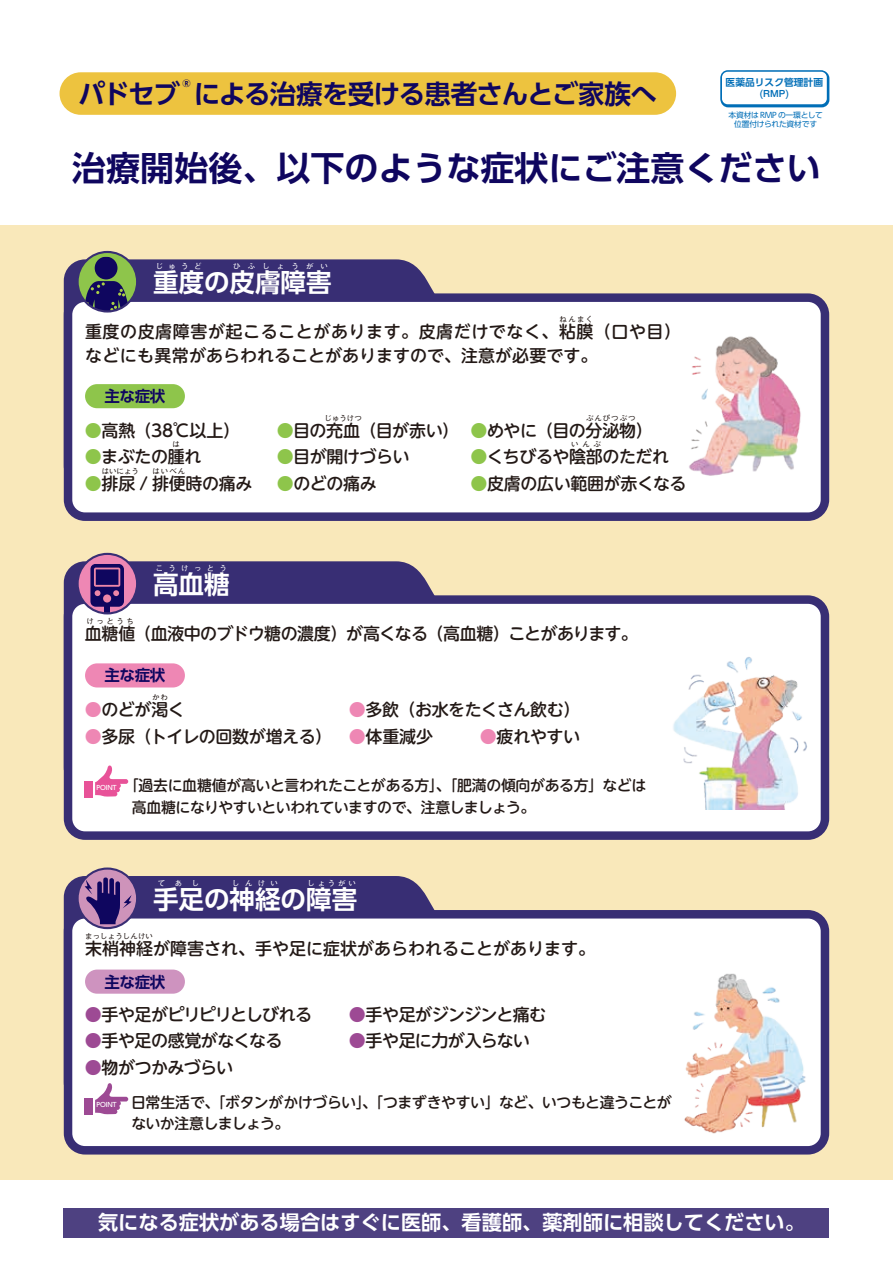
<style>
.page{position:relative;width:893px;height:1263px;background:#fff}
.page>*{position:absolute;margin:0;border:0;box-sizing:border-box;transform-origin:0 0}
.t1{font:700 34.05px "UD Shin Go Pro De";color:#0f065f}
.t2{font:700 26.55px "UD Shin Go Pro De";letter-spacing:-.035em;color:#0f065f}
.t3{font:700 25.5px "UD Shin Go Pro De";color:#fff}
.t4{font:700 20.25px "UD Shin Go Pro De";color:#fff}
.t5{font:500 16.95px "UD Shin M Go Pro";letter-spacing:-.02em;color:#231916}
.t6{font:500 16.95px "UD Shin M Go Pro";color:#231916}
.t7{font:500 16.95px "UD Shin M Go Pro";letter-spacing:-.04em;color:#231916}
.t8{font:500 16.95px "UD Shin M Go Pro";letter-spacing:.035em;color:#231916}
.t9{font:500 16.95px "UD Shin M Go Pro";letter-spacing:-.045em;color:#231916}
.t10{font:700 15.45px "UD Shin Go Pro De";letter-spacing:-.02em;color:#0f065f}
.t11{font:500 14.85px/21.3px "UD Shin M Go Pro";letter-spacing:-.025em;color:#231916}
.t12{font:700 9.75px "UD Shin Go Pro De";color:#006eb7}
.t13{font:500 9.75px "Helvetica Neue";color:#006eb7}
.t14{font:700 9.3px "UD Shin Go Pro De";color:#0f065f}
.t15{font:7.8px/9px "UD Shin Go Pro";letter-spacing:-.035em;color:#006eb7;text-align:center}
.t16{font:500 7.5px "Gothic BBB Pro";letter-spacing:.125em;color:#231916}
.t17{font:500 7.5px "Gothic BBB Pr 6 N";letter-spacing:.715em;color:#fff}
.t18{font:500 7.5px "Gothic BBB Pro";letter-spacing:.015em;color:#231916}
.t19{font:500 7.5px "Gothic BBB Pr 6 N";letter-spacing:.96em;color:#fff}
.t20{font:500 6.45px "UD Shin Go Pro";letter-spacing:-.03em;color:#fff}
.s1{font-family:"UD Shin Go Pro"}
.s2{color:#8ec54b}
.s3{color:#ee87b4}
.s4{color:#9d4a94}
</style>
<div class="page">
<div style="left:0;top:225px;width:893px;height:955px;background:#f9e8ba"></div>
<div style="left:60px;top:72px;width:616px;height:43px;background:#edc33f;border-radius:21px"></div>
<div style="left:64px;top:1208px;width:765px;height:29px;background:#4e4181"></div>
<div style="left:721px;top:71px;width:108px;height:36px;border:3px solid #006eb7;border-radius:6px"></div>
<div style="left:721px;top:71px;width:106px;height:34px;background:#fff;border-radius:6px"></div>
<div style="left:720px;top:70px;width:108px;height:36px;border:1px solid #006eb7;border-radius:6px"></div>
<div style="left:64px;top:293px;width:765px;height:228px;background:#382e74;border-radius:21px"></div>
<svg style="left:64px;top:259px;width:377px;height:51px;fill:#382e74"></svg>
<div style="left:72px;top:302px;width:749px;height:210px;background:#fff;border-radius:13px"></div>
<div style="left:64px;top:595px;width:765px;height:245px;background:#382e74;border-radius:21px"></div>
<div style="left:64px;top:910px;width:765px;height:244px;background:#382e74;border-radius:21px"></div>
<svg style="left:64px;top:561px;width:377px;height:52px;fill:#382e74"></svg>
<div style="left:64px;top:876px;width:371px;height:51px;background:#382e74"></div>
<div style="left:72px;top:604px;width:749px;height:227px;background:#fff;border-radius:13px"></div>
<div style="left:72px;top:918px;width:749px;height:228px;background:#fff;border-radius:13px"></div>
<img style="left:673px;top:656px;width:148px;height:153px">
<img style="left:684px;top:973px;width:122px;height:161px">
<div style="left:85px;top:384px;width:100px;height:24px;background:#8ec54b;border-radius:12px"></div>
<div style="left:85px;top:969px;width:100px;height:25px;background:#ce93bf;border-radius:12px"></div>
<div style="left:85px;top:663px;width:100px;height:24px;background:#ee87b4;border-radius:12px"></div>
<img style="left:689px;top:336px;width:112px;height:140px">
<div style="left:78px;top:252px;width:59px;height:59px;background:#8ec54b;border-radius:50%"></div>
<div style="left:95px;top:257px;width:22px;height:22px;background:#0f065f;border-radius:50%"></div>
<svg style="left:82px;top:281px;width:49px;height:30px"></svg>
<div style="left:77px;top:251px;width:61px;height:62px;border:2px solid #382e74;border-radius:50%"></div>
<div style="left:78px;top:554px;width:59px;height:59px;background:#ee87b4;border-radius:50%"></div>
<svg style="left:90px;top:564px;width:34px;height:43px"></svg>
<div style="left:105px;top:605px;width:5px;height:8px;background:#0f065f"></div>
<div style="left:77px;top:553px;width:61px;height:61px;border:2px solid #382e74;border-radius:50%"></div>
<svg style="left:78px;top:868px;width:59px;height:60px"></svg>
<svg style="left:85px;top:877px;width:47px;height:47px;background:#71508e"></svg>
<div style="left:77px;top:867px;width:61px;height:62px;border:2px solid #382e74;border-radius:50%"></div>
<svg style="left:95px;top:765px;width:33px;height:31px"></svg>
<div style="left:84px;top:781px;width:8px;height:16px;background:#e85298"></div>
<svg style="left:95px;top:1083px;width:33px;height:31px"></svg>
<div style="left:84px;top:1098px;width:8px;height:17px;background:#9d4a94"></div>
<h2 class="t2" style="left:78px;top:72px;width:103px">パドセブ</h2>
<p class="t14" style="left:183px;top:75px;width:10px">®</p>
<h2 class="t2" style="left:194px;top:72px;width:465px">による治療を受ける患者さんとご家族へ</h2>
<p class="t12" style="left:726px;top:74px;width:99px">医薬品リスク管理計画</p>
<p class="t13" style="left:754px;top:86px;width:43px"><span class="s1">（</span>RMP<span class="s1">）</span></p>
<p class="t15" style="left:728px;top:110px;width:96px">本資材は RMP の一環として位置付けられた資材です</p>
<h1 class="t1" style="left:72px;top:140px;width:750px">治療開始後、以下のような症状にご注意ください</h1>
<p class="t17" style="left:156px;top:260px;width:47px">じゅうど</p>
<p class="t19" style="left:233px;top:260px;width:96px">ひふしょうがい</p>
<h3 class="t3" style="left:153px;top:262px;width:180px">重度の皮膚障害</h3>
<p class="t16" style="left:560px;top:313px;width:35px">ねんまく</p>
<p class="t6" style="left:85px;top:341px;width:514px">などにも異常があらわれることがありますので、注意が必要です。</p>
<p class="t8" style="left:85px;top:318px;width:598px">重度の皮膚障害が起こることがあります。皮膚だけでなく、粘膜（口や目）</p>
<p class="t10" style="left:104px;top:384px;width:63px">主な症状</p>
<p class="t16" style="left:325px;top:412px;width:39px">じゅうけつ</p>
<p class="t16" style="left:586px;top:412px;width:51px">ぶんぴつぶつ</p>
<p class="t5" style="left:85px;top:416px;width:157px"><span class="s2">●</span>高熱（38℃以上）</p>
<p class="t5" style="left:277px;top:416px;width:377px"><span class="s2">●</span>目の充血（目が赤い） <span class="s2">●</span>めやに（目の分泌物）</p>
<p class="t16" style="left:173px;top:438px;width:9px">は</p>
<p class="t5" style="left:85px;top:443px;width:118px"><span class="s2">●</span>まぶたの腫れ</p>
<p class="t16" style="left:571px;top:438px;width:31px">いんぶ</p>
<p class="t5" style="left:277px;top:443px;width:134px"><span class="s2">●</span>目が開けづらい</p>
<p class="t5" style="left:470px;top:443px;width:200px"><span class="s2">●</span>くちびるや陰部のただれ</p>
<p class="t16" style="left:102px;top:465px;width:39px">はいにょう</p>
<p class="t16" style="left:153px;top:465px;width:34px">はいべん</p>
<p class="t5" style="left:85px;top:470px;width:169px"><span class="s2">●</span>排尿 / 排便時の痛み</p>
<p class="t5" style="left:277px;top:470px;width:102px"><span class="s2">●</span>のどの痛み</p>
<p class="t5" style="left:470px;top:470px;width:218px"><span class="s2">●</span>皮膚の広い範囲が赤くなる</p>
<p class="t17" style="left:156px;top:562px;width:73px">こうけっとう</p>
<h3 class="t3" style="left:153px;top:564px;width:78px">高血糖</h3>
<p class="t16" style="left:86px;top:615px;width:49px">けっとうち</p>
<p class="t7" style="left:85px;top:620px;width:555px">血糖値（血液中のブドウ糖の濃度）が高くなる（高血糖）ことがあります。</p>
<p class="t10" style="left:104px;top:663px;width:63px">主な症状</p>
<p class="t16" style="left:152px;top:691px;width:17px">かわ</p>
<p class="t5" style="left:85px;top:696px;width:101px"><span class="s3">●</span>のどが渇く</p>
<p class="t5" style="left:349px;top:696px;width:233px"><span class="s3">●</span>多飲（お水をたくさん飲む）</p>
<p class="t5" style="left:85px;top:722px;width:350px"><span class="s3">●</span>多尿（トイレの回数が増える） <span class="s3">●</span>体重減少</p>
<p class="t5" style="left:463px;top:722px;width:118px">　<span class="s3">●</span>疲れやすい</p>
<p class="t20" style="left:97px;top:782px;width:22px">POINT</p>
<p class="t11" style="left:132px;top:774px;width:516px;text-indent:-8px">「過去に血糖値が高いと言われたことがある方」、「肥満の傾向がある方」などは高血糖になりやすいといわれていますので、注意しましょう。</p>
<p class="t17" style="left:158px;top:877px;width:9px">て</p>
<p class="t17" style="left:175px;top:877px;width:9px">あ</p>
<p class="t17" style="left:192px;top:877px;width:9px">し</p>
<p class="t17" style="left:232px;top:877px;width:47px">しんけい</p>
<p class="t17" style="left:308px;top:877px;width:50px">しょうがい</p>
<h3 class="t3" style="left:153px;top:879px;width:206px">手足の神経の障害</h3>
<p class="t18" style="left:85px;top:930px;width:69px">まっしょうしんけい</p>
<p class="t6" style="left:85px;top:934px;width:512px">末梢神経が障害され、手や足に症状があらわれることがあります。</p>
<p class="t10" style="left:104px;top:969px;width:63px">主な症状</p>
<p class="t9" style="left:85px;top:1000px;width:229px"><span class="s4">●</span>手や足がピリピリとしびれる</p>
<p class="t7" style="left:349px;top:1000px;width:199px"><span class="s4">●</span>手や足がジンジンと痛む</p>
<p class="t5" style="left:85px;top:1027px;width:199px"><span class="s4">●</span>手や足の感覚がなくなる</p>
<p class="t5" style="left:349px;top:1027px;width:182px"><span class="s4">●</span>手や足に力が入らない</p>
<p class="t5" style="left:85px;top:1053px;width:150px"><span class="s4">●</span>物がつかみづらい</p>
<p class="t20" style="left:97px;top:1099px;width:22px">POINT</p>
<p class="t11" style="left:131px;top:1091px;width:542px">日常生活で、「ボタンがかけづらい」、「つまずきやすい」など、いつもと違うことがないか注意しましょう。</p>
<p class="t4" style="left:98px;top:1206px;width:708px">気になる症状がある場合はすぐに医師、看護師、薬剤師に相談してください。</p>
</div>
